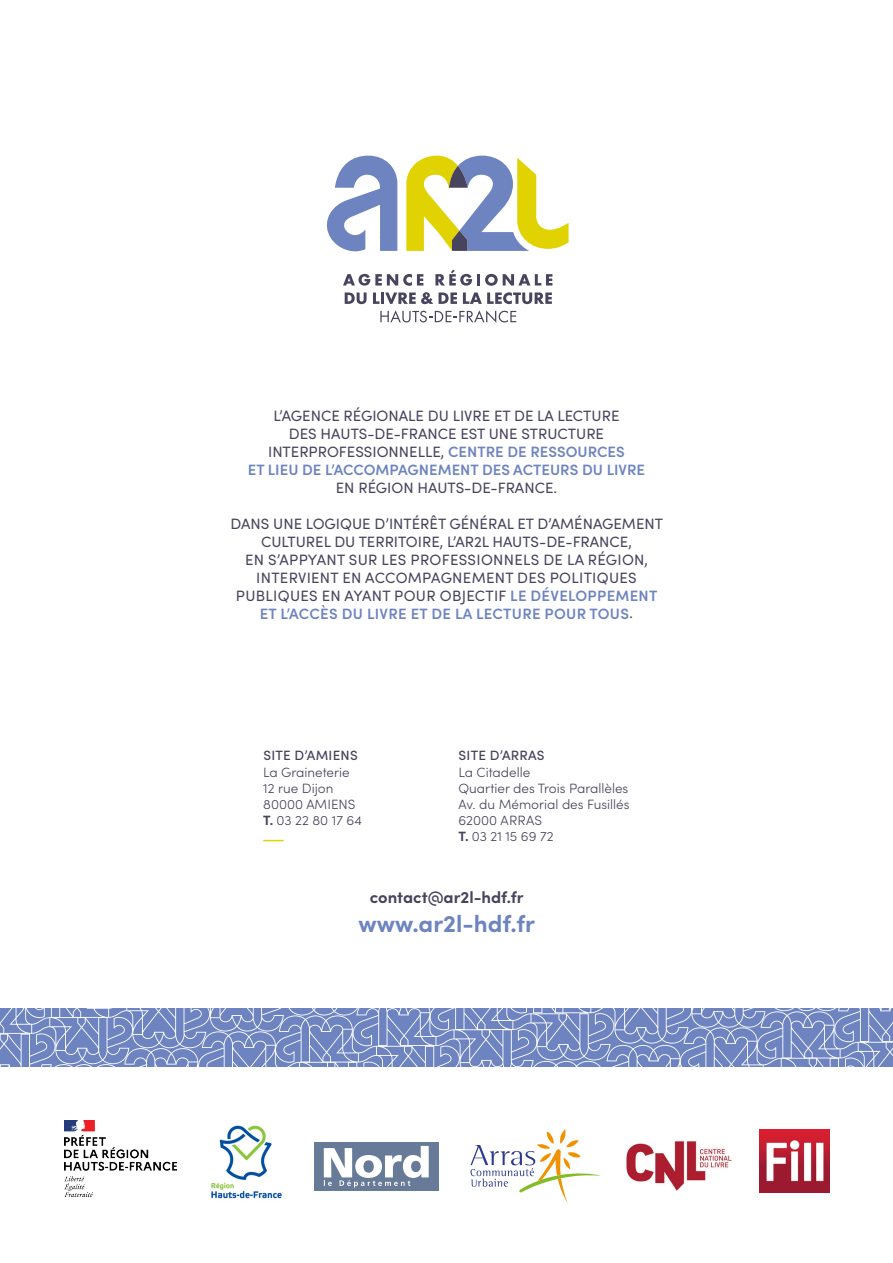
<style>
.page{position:relative;width:893px;height:1263px;background:#fff}
.page>*{position:absolute;margin:0;border:0;box-sizing:border-box;transform-origin:0 0}
.t1{font:700 24px "Sofia Pro";color:#6e84c1}
.t2{font:700 16.5px "Sofia Pro";color:#49445d}
.t3{font:15px/18px "Sofia Pro";color:#49445d;text-align:center}
.t4{font:300 13.5px "Sofia Pro";color:#49445d}
.t5{font:500 13.5px "Sofia Pro";letter-spacing:.02em;color:#49445d}
.s1{font-weight:600;color:#6e84c1}
.s2{font-weight:700}
</style>
<div class="page">
<svg style="left:0;top:1008px;width:893px;height:58px;background:#8496ca"></svg>
<svg style="left:263px;top:840px;width:21px;height:1px"></svg>
<svg style="left:406px;top:156px;width:163px;height:95px"></svg>
<svg style="left:326px;top:156px;width:71px;height:96px"></svg>
<svg style="left:343px;top:274px;width:80px;height:12px"></svg>
<svg style="left:435px;top:270px;width:117px;height:16px"></svg>
<svg style="left:345px;top:292px;width:22px;height:12px"></svg>
<svg style="left:373px;top:292px;width:60px;height:12px"></svg>
<svg style="left:439px;top:292px;width:18px;height:12px"></svg>
<svg style="left:463px;top:292px;width:89px;height:12px"></svg>
<svg style="left:380px;top:310px;width:136px;height:13px"></svg>
<img style="left:211px;top:1125px;width:71px;height:74px">
<div style="left:314px;top:1142px;width:124px;height:48px;background:#677a97"></div>
<svg style="left:324px;top:1146px;width:105px;height:41px"></svg>
<svg style="left:470px;top:1129px;width:130px;height:74px"></svg>
<img style="left:759px;top:1130px;width:70px;height:63px">
<img style="left:626px;top:1141px;width:106px;height:50px">
<img style="left:64px;top:1121px;width:114px;height:75px">
<p class="t3" style="left:248px;top:406px;width:399px">L’AGENCE RÉGIONALE DU LIVRE ET DE LA LECTURE<br>DES HAUTS-DE-FRANCE EST UNE STRUCTURE INTERPROFESSIONNELLE, <span class="s1">CENTRE DE RESSOURCES<br>ET LIEU DE L’ACCOMPAGNEMENT DES ACTEURS DU LIVRE </span>EN RÉGION HAUTS-DE-FRANCE.</p>
<p class="t3" style="left:230px;top:514px;width:434px">DANS UNE LOGIQUE D’INTÉRÊT GÉNÉRAL ET D’AMÉNAGEMENT CULTUREL DU TERRITOIRE, L’AR2L HAUTS-DE-FRANCE,<br>EN S’APPYANT SUR LES PROFESSIONNELS DE LA RÉGION, INTERVIENT EN ACCOMPAGNEMENT DES POLITIQUES PUBLIQUES EN AYANT POUR OBJECTIF <span class="s1">LE DÉVELOPPEMENT ET L’ACCÈS DU LIVRE ET DE LA LECTURE POUR TOUS</span>.</p>
<p class="t5" style="left:263px;top:746px;width:96px">SITE D’AMIENS</p>
<p class="t4" style="left:263px;top:762px;width:88px">La Graineterie</p>
<p class="t4" style="left:263px;top:778px;width:72px">12 rue Dijon</p>
<p class="t4" style="left:263px;top:794px;width:94px">80000 AMIENS</p>
<p class="t4" style="left:263px;top:811px;width:100px"><span class="s2">T.</span> 03 22 80 17 64</p>
<p class="t5" style="left:459px;top:746px;width:88px">SITE D’ARRAS</p>
<p class="t4" style="left:458px;top:762px;width:73px">La Citadelle</p>
<p class="t4" style="left:458px;top:778px;width:171px">Quartier des Trois Parallèles</p>
<p class="t4" style="left:458px;top:794px;width:173px">Av. du Mémorial des Fusillés</p>
<p class="t4" style="left:458px;top:811px;width:85px">62000 ARRAS</p>
<p class="t4" style="left:458px;top:827px;width:97px"><span class="s2">T.</span> 03 21 15 69 72</p>
<p class="t2" style="left:370px;top:885px;width:155px">contact@ar2l-hdf.fr</p>
<p class="t1" style="left:359px;top:905px;width:178px">www.ar2l-hdf.fr</p>
</div>
